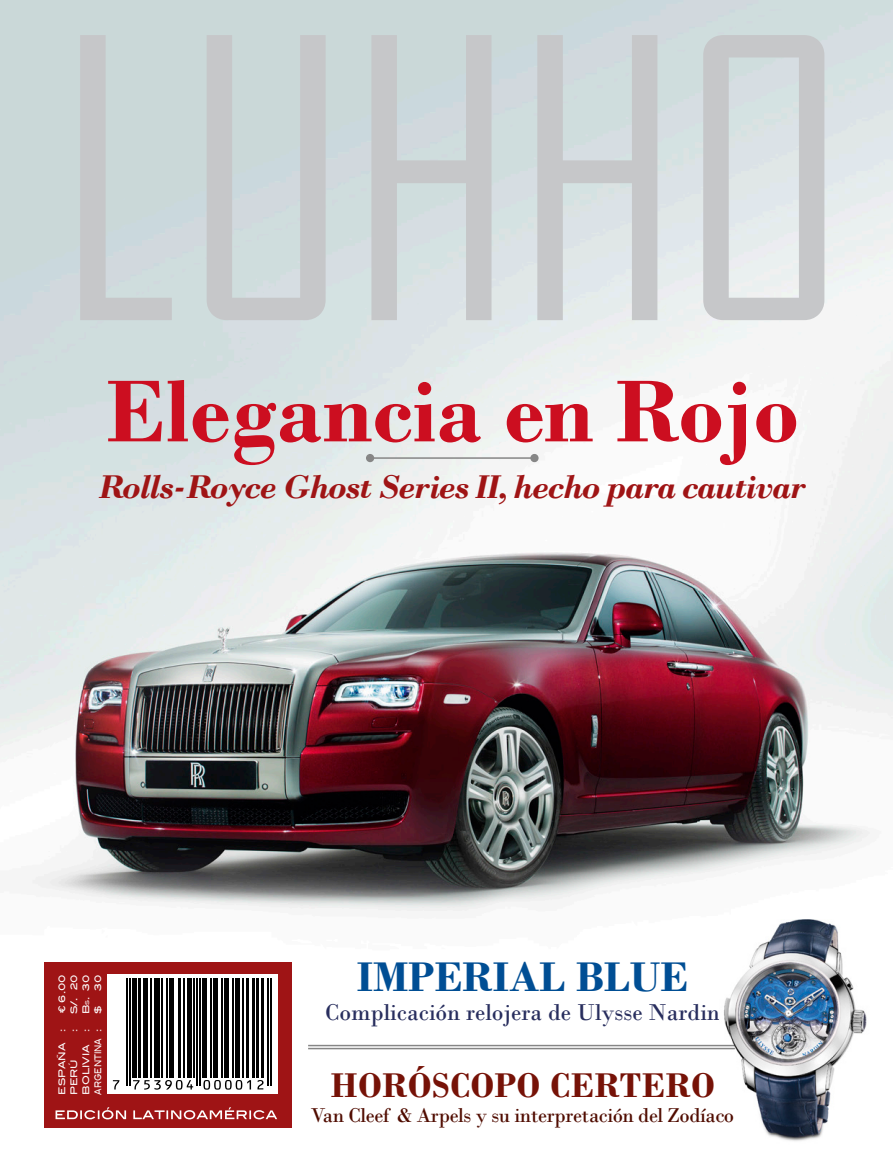
<style>
.page{position:relative;width:893px;height:1170px;background:#fff}
.page>*{position:absolute;margin:0;border:0;box-sizing:border-box;transform-origin:0 0}
.t1{font:700 92.25px "Bodoni";color:#cc0e20}
.t2{font:700 43.5px "Bodoni";color:#004e94}
.t3{font:700 36px "Bodoni";letter-spacing:.02em;color:#761207}
.t4{font:italic 700 34.5px "Bodoni";letter-spacing:-.04em;color:#9f1415}
.t5{font:24px "Bodoni";color:#282e5e}
.t6{font:21px "Bodoni";letter-spacing:-.02em;color:#500c00}
.t7{font:9px "Blair Md ITCTT Medium";color:#fff}
.t8{font:9px "Blair Md ITCTT Medium";color:#fff;scale:.76 1}
.s1{font-size:5.25px}
.s2{font-style:inherit}
</style>
<div class="page">
<img style="left:0;top:0;width:893px;height:1046px">
<hr style="left:368px;top:457px;width:170px;height:2px;background:#868686">
<div style="left:366px;top:454px;width:8px;height:8px;border:2px solid #868686;border-radius:50%"></div>
<div style="left:530px;top:454px;width:8px;height:8px;border:2px solid #868686;border-radius:50%"></div>
<hr style="left:308px;top:1044px;width:427px;height:2px;background:#868686">
<hr style="left:308px;top:1047px;width:427px;height:2px;background:#868686">
<img style="left:719px;top:896px;width:152px;height:245px">
<div style="left:44px;top:962px;width:247px;height:165px;background:#9f1415"></div>
<svg style="left:107px;top:974px;width:170px;height:119px;background:#cecece"></svg>
<hr style="left:235px;top:978px;width:4px;height:99px;background:#000">
<hr style="left:126px;top:978px;width:1px;height:108px;background:#000">
<hr style="left:129px;top:978px;width:1px;height:108px;background:#000">
<hr style="left:132px;top:978px;width:4px;height:99px;background:#000">
<hr style="left:138px;top:978px;width:3px;height:99px;background:#000">
<hr style="left:143px;top:978px;width:4px;height:99px;background:#000">
<hr style="left:151px;top:978px;width:1px;height:99px;background:#000">
<div style="left:154px;top:978px;width:6px;height:99px;background:#000"></div>
<hr style="left:161px;top:978px;width:2px;height:99px;background:#000">
<hr style="left:166px;top:978px;width:1px;height:99px;background:#000">
<hr style="left:169px;top:978px;width:4px;height:99px;background:#000">
<hr style="left:178px;top:978px;width:3px;height:99px;background:#000">
<hr style="left:183px;top:978px;width:1px;height:99px;background:#000">
<hr style="left:188px;top:978px;width:4px;height:99px;background:#000">
<hr style="left:194px;top:978px;width:1px;height:99px;background:#000">
<hr style="left:197px;top:978px;width:1px;height:108px;background:#000">
<hr style="left:200px;top:978px;width:1px;height:108px;background:#000">
<hr style="left:203px;top:978px;width:4px;height:99px;background:#000">
<hr style="left:210px;top:978px;width:2px;height:99px;background:#000">
<div style="left:213px;top:978px;width:5px;height:99px;background:#000"></div>
<hr style="left:221px;top:978px;width:1px;height:99px;background:#000">
<hr style="left:224px;top:978px;width:4px;height:99px;background:#000">
<hr style="left:232px;top:978px;width:1px;height:99px;background:#000">
<hr style="left:243px;top:978px;width:1px;height:99px;background:#000">
<hr style="left:246px;top:978px;width:2px;height:99px;background:#000">
<hr style="left:252px;top:978px;width:3px;height:99px;background:#000">
<hr style="left:256px;top:978px;width:3px;height:99px;background:#000">
<hr style="left:261px;top:978px;width:3px;height:99px;background:#000">
<hr style="left:267px;top:978px;width:1px;height:108px;background:#000">
<hr style="left:270px;top:978px;width:1px;height:108px;background:#000">
<svg style="left:113px;top:1079px;width:6px;height:10px"></svg>
<svg style="left:133px;top:1079px;width:60px;height:10px"></svg>
<svg style="left:203px;top:1079px;width:48px;height:10px"></svg>
<svg style="left:257px;top:1079px;width:6px;height:10px"></svg>
<svg style="left:56px;top:1107px;width:221px;height:12px"></svg>
<svg style="left:80px;top:35px;width:744px;height:285px;background:#ced5d7"></svg>
<p class="t1" style="left:106px;top:356px;width:695px">Elegancia en Rojo</p>
<p class="t4" style="left:98px;top:466px;width:710px">Rolls-Royce Ghost Series II, hecho para cautivar</p>
<p class="t7" style="left:79px;top:1014px;width:41px;rotate:-90deg">B<span class="s1">S</span>. 30</p>
<p class="t7" style="left:67px;top:1014px;width:41px;rotate:-90deg">S/. 20</p>
<p class="t7" style="left:55px;top:1012px;width:40px;rotate:-90deg"><span class="s2">€</span> 6.00</p>
<p class="t7" style="left:91px;top:990px;width:18px;rotate:-90deg">30</p>
<p class="t7" style="left:91px;top:1014px;width:10px;rotate:-90deg">$</p>
<p class="t7" style="left:79px;top:1031px;width:5px;rotate:-90deg">:</p>
<p class="t7" style="left:55px;top:1094px;width:68px;rotate:-90deg">ESPAÑA :</p>
<p class="t7" style="left:67px;top:1031px;width:5px;rotate:-90deg">:</p>
<p class="t8" style="left:91px;top:1094px;width:89px;rotate:-90deg">ARGENTINA :</p>
<p class="t7" style="left:79px;top:1094px;width:52px;rotate:-90deg">BOLIVIA</p>
<p class="t7" style="left:67px;top:1094px;width:37px;rotate:-90deg">PERÚ</p>
<p class="t2" style="left:357px;top:951px;width:333px">IMPERIAL BLUE</p>
<p class="t5" style="left:325px;top:997px;width:396px">Complicación relojera de Ulysse Nardin</p>
<p class="t3" style="left:330px;top:1063px;width:386px">HORÓSCOPO CERTERO</p>
<p class="t6" style="left:311px;top:1102px;width:425px">Van Cleef &amp; Arpels y su interpretación del Zodíaco</p>
</div>
